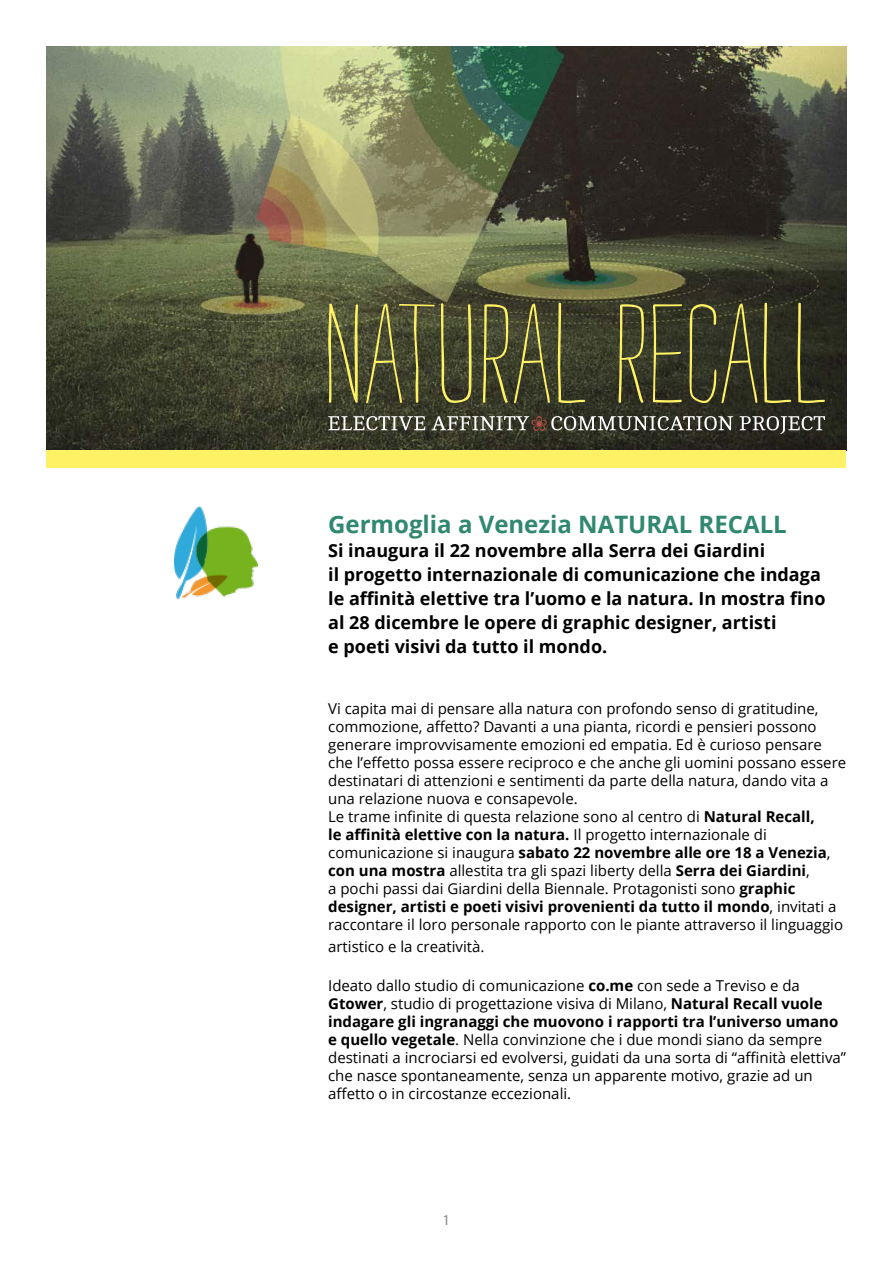
<style>
.page{position:relative;width:893px;height:1263px;background:#fff}
.page>*{position:absolute;margin:0;border:0;box-sizing:border-box;transform-origin:0 0}
.t1{font:700 24px "Open Sans";color:#318871}
.t2{font:700 18px/24px "Open Sans";color:#000}
.t3{font:15px/18px "Open Sans";color:#000}
.t4{font:15px "Myriad Pro";color:#87888a}
.s1{font-weight:700}
</style>
<div class="page">
<img style="left:47px;top:47px;width:799px;height:404px">
<svg style="left:328px;top:304px;width:30px;height:99px;background:#75753f"></svg>
<svg style="left:366px;top:303px;width:69px;height:100px;background:#575835"></svg>
<svg style="left:441px;top:303px;width:31px;height:100px;background:#605f37"></svg>
<svg style="left:483px;top:304px;width:25px;height:99px;background:#676638"></svg>
<svg style="left:514px;top:303px;width:36px;height:100px;background:#553"></svg>
<svg style="left:558px;top:303px;width:27px;height:100px;background:#505131"></svg>
<svg style="left:618px;top:304px;width:26px;height:99px;background:#5f5e34"></svg>
<svg style="left:653px;top:304px;width:29px;height:99px;background:#4b4b2c"></svg>
<svg style="left:690px;top:303px;width:67px;height:100px;background:#49492c"></svg>
<svg style="left:764px;top:303px;width:27px;height:100px;background:#424227"></svg>
<svg style="left:797px;top:303px;width:28px;height:100px;background:#3e3e25"></svg>
<svg style="left:328px;top:416px;width:497px;height:18px;background:#616157"></svg>
<div style="left:47px;top:451px;width:799px;height:17px;background:#fff165"></div>
<img style="left:174px;top:506px;width:84px;height:94px">
<h1 class="t1" style="left:328px;top:507px;width:460px">Germoglia a Venezia NATURAL RECALL</h1>
<p class="t2" style="left:328px;top:538px;width:499px">Si inaugura il 22 novembre alla Serra dei Giardini<br>il progetto internazionale di comunicazione che indaga le affinità elettive tra l’uomo e la natura. In mostra fino al 28 dicembre le opere di graphic designer, artisti<br>e poeti visivi da tutto il mondo.</p>
<p class="t3" style="left:328px;top:699px;width:519px">Vi capita mai di pensare alla natura con profondo senso di gratitudine, commozione, affetto? Davanti a una pianta, ricordi e pensieri possono generare improvvisamente emozioni ed empatia. Ed è curioso pensare che l’effetto possa essere reciproco e che anche gli uomini possano essere destinatari di attenzioni e sentimenti da parte della natura, dando vita a una relazione nuova e consapevole.<br>Le trame infinite di questa relazione sono al centro di <span class="s1">Natural Recall,<br>le affinità elettive con la natura.</span> Il progetto internazionale di comunicazione si inaugura <span class="s1">sabato 22 novembre alle ore 18 a Venezia</span>, <span class="s1">con una mostra</span> allestita tra gli spazi liberty della <span class="s1">Serra dei Giardini</span>,<br>a pochi passi dai Giardini della Biennale. Protagonisti sono <span class="s1">graphic designer, artisti e poeti visivi provenienti da tutto il mondo</span>, invitati a raccontare il loro personale rapporto con le piante attraverso il linguaggio</p>
<p class="t3" style="left:328px;top:937px;width:158px">artistico e la creatività.</p>
<p class="t3" style="left:328px;top:976px;width:519px">Ideato dallo studio di comunicazione <span class="s1">co.me</span> con sede a Treviso e da <span class="s1">Gtower</span>, studio di progettazione visiva di Milano, <span class="s1">Natural Recall vuole indagare gli ingranaggi che muovono i rapporti tra l’universo umano e quello vegetale</span>. Nella convinzione che i due mondi siano da sempre destinati a incrociarsi ed evolversi, guidati da una sorta di “affinità elettiva” che nasce spontaneamente, senza un apparente motivo, grazie ad un affetto o in circostanze eccezionali.</p>
<p class="t4" style="left:443px;top:1211px;width:9px">1</p>
</div>
